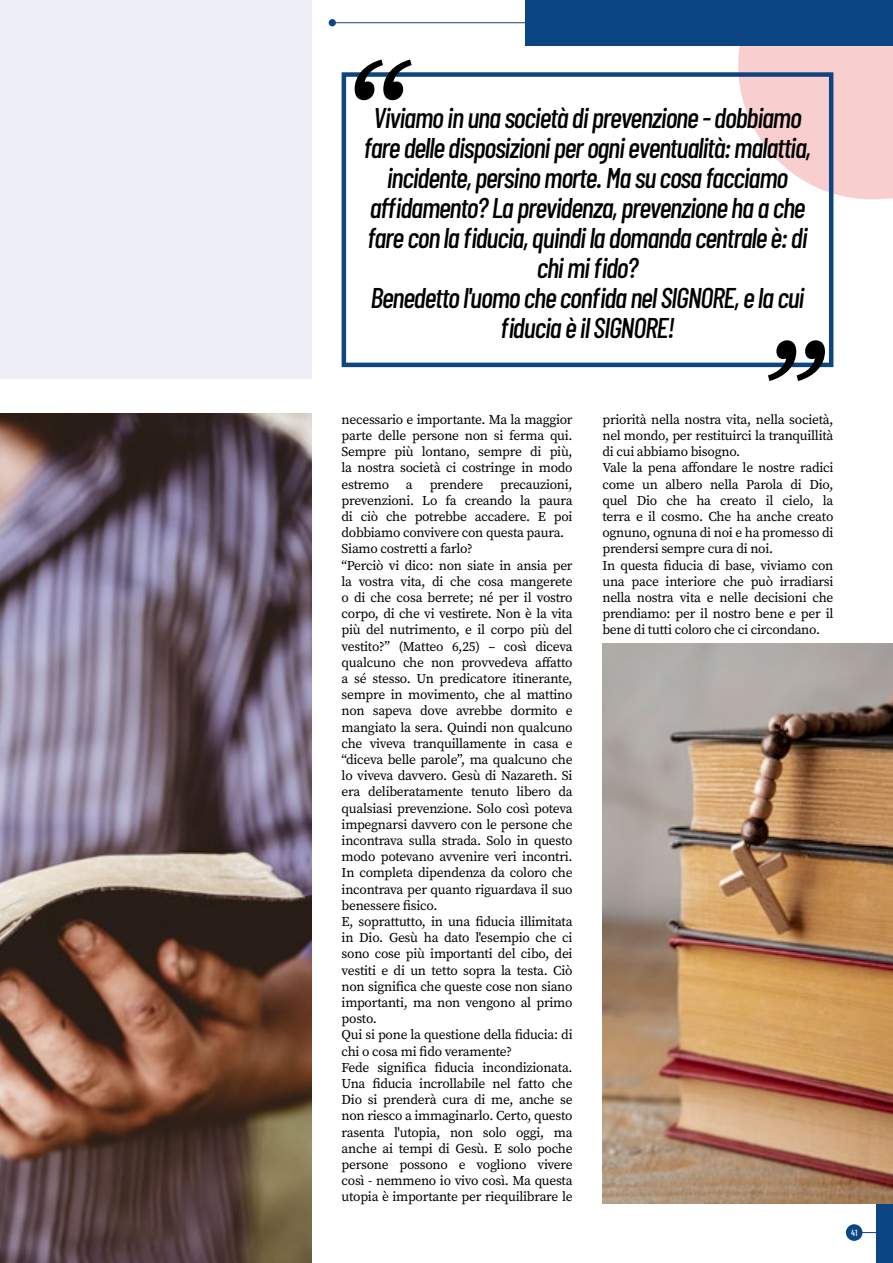
<style>
.page{position:relative;width:893px;height:1263px;background:#fff}
.page>*{position:absolute;margin:0;border:0;box-sizing:border-box;transform-origin:0 0}
.t1{font:italic 500 28.5px/30px "Barlow Condensed";letter-spacing:-.04em;color:#000;text-align:center}
.t2{font:13.5px/16.2px "Source Serif Pro";letter-spacing:-.02em;color:#000}
.t3{font:500 9px "Barlow Condensed";color:#fff}
</style>
<div class="page">
<svg style="left:734px;top:45px;width:159px;height:155px"></svg>
<div style="left:525px;top:0;width:368px;height:45px;background:#0c4583"></div>
<div style="left:876px;top:1202px;width:17px;height:61px;background:#0c4583"></div>
<hr style="left:332px;top:22px;width:281px;height:1px;background:#0c4583">
<div style="left:329px;top:19px;width:7px;height:7px;background:#0c4583;border-radius:50%"></div>
<hr style="left:854px;top:1232px;width:33px;height:1px;background:#0c4583">
<div style="left:846px;top:1224px;width:16px;height:17px;background:#0c4583;border-radius:50%"></div>
<div style="left:0;top:0;width:312px;height:378px;background:#edeef7"></div>
<img style="left:0;top:414px;width:312px;height:849px">
<div style="left:342px;top:72px;width:491px;height:295px;border:4px solid #0d4581"></div>
<svg style="left:355px;top:60px;width:57px;height:40px"></svg>
<svg style="left:768px;top:340px;width:57px;height:41px"></svg>
<img style="left:602px;top:643px;width:291px;height:560px">
<p class="t1" style="left:364px;top:102px;width:449px">Viviamo in una società di prevenzione - dobbiamo fare delle disposizioni per ogni eventualità: malattia, incidente, persino morte. Ma su cosa facciamo affidamento? La previdenza, prevenzione ha a che fare con la fiducia, quindi la domanda centrale è: di chi mi fido?<br>Benedetto l'uomo che confida nel SIGNORE, e la cui fiducia è il SIGNORE!</p>
<p class="t2" style="left:342px;top:411px;width:233px">necessario e importante. Ma la maggior parte delle persone non si ferma qui.<br>Sempre più lontano, sempre di più, la nostra società ci costringe in modo estremo a prendere precauzioni, prevenzioni. Lo fa creando la paura di ciò che potrebbe accadere. E poi dobbiamo convivere con questa paura.<br>Siamo costretti a farlo?<br>“Perciò vi dico: non siate in ansia per la vostra vita, di che cosa mangerete o di che cosa berrete; né per il vostro corpo, di che vi vestirete. Non è la vita più del nutrimento, e il corpo più del vestito?” (Matteo 6,25) – così diceva qualcuno che non provvedeva affatto a sé stesso. Un predicatore itinerante, sempre in movimento, che al mattino non sapeva dove avrebbe dormito e mangiato la sera. Quindi non qualcuno che viveva tranquillamente in casa e “diceva belle parole”, ma qualcuno che lo viveva davvero. Gesù di Nazareth. Si era deliberatamente tenuto libero da qualsiasi prevenzione. Solo così poteva impegnarsi davvero con le persone che incontrava sulla strada. Solo in questo modo potevano avvenire veri incontri.<br>In completa dipendenza da coloro che incontrava per quanto riguardava il suo benessere fisico.<br>E, soprattutto, in una fiducia illimitata in Dio. Gesù ha dato l'esempio che ci sono cose più importanti del cibo, dei vestiti e di un tetto sopra la testa. Ciò non significa che queste cose non siano importanti, ma non vengono al primo posto.<br>Qui si pone la questione della fiducia: di chi o cosa mi fido veramente?<br>Fede significa fiducia incondizionata.<br>Una fiducia incrollabile nel fatto che Dio si prenderà cura di me, anche se non riesco a immaginarlo. Certo, questo rasenta l'utopia, non solo oggi, ma anche ai tempi di Gesù. E solo poche persone possono e vogliono vivere così - nemmeno io vivo così. Ma questa utopia è importante per riequilibrare le</p>
<p class="t2" style="left:602px;top:411px;width:233px">priorità nella nostra vita, nella società, nel mondo, per restituirci la tranquillità di cui abbiamo bisogno.<br>Vale la pena affondare le nostre radici come un albero nella Parola di Dio, quel Dio che ha creato il cielo, la terra e il cosmo. Che ha anche creato ognuno, ognuna di noi e ha promesso di prendersi sempre cura di noi.<br>In questa fiducia di base, viviamo con una pace interiore che può irradiarsi nella nostra vita e nelle decisioni che prendiamo: per il nostro bene e per il bene di tutti coloro che ci circondano.</p>
<p class="t3" style="left:851px;top:1227px;width:8px">41</p>
</div>
